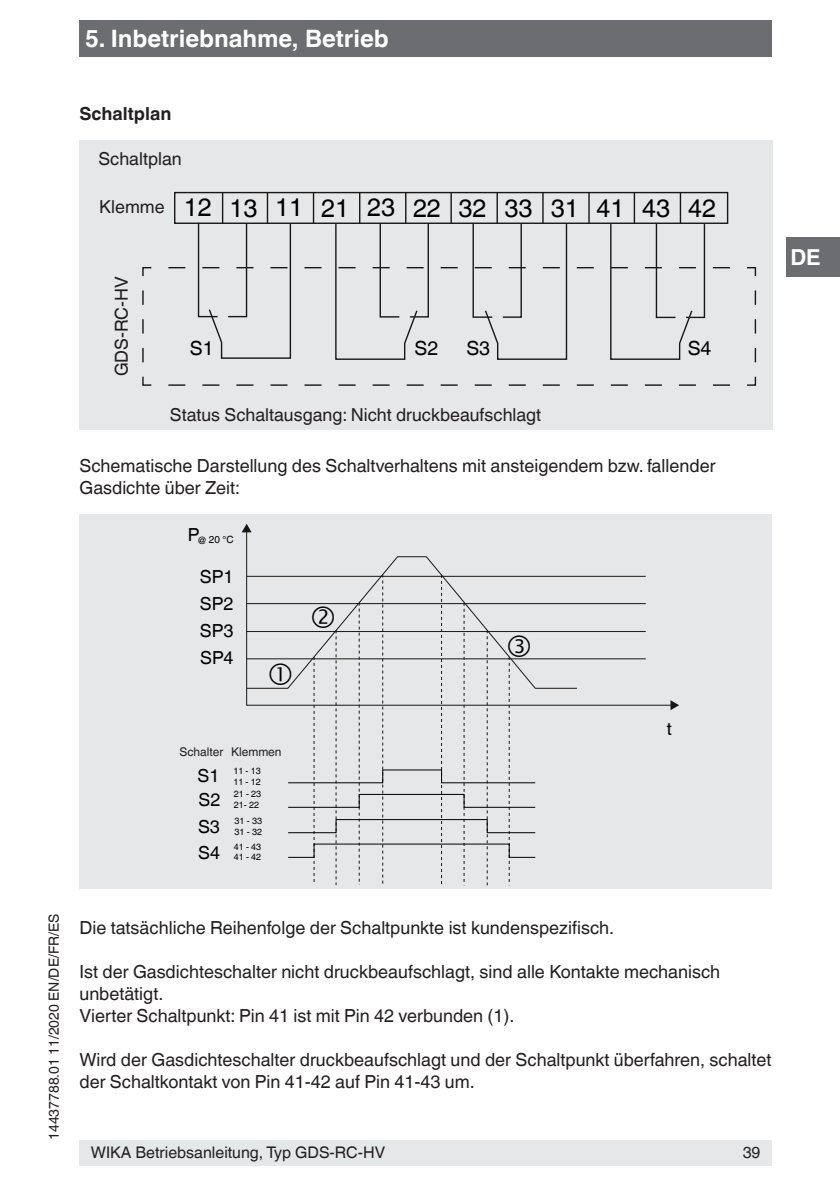
<style>
.page{position:relative;width:840px;height:1191px;background:#fff}
.page>*{position:absolute;margin:0;border:0;box-sizing:border-box;transform-origin:0 0}
.t1{font:25.2px "Helvetica World";color:#000}
.t2{font:700 24px "Helvetica World";color:#fff}
.t3{font:700 22px "Helvetica World";color:#fff}
.t4{font:19.6px "Helvetica World";color:#000}
.t5{font:18px/22px "Helvetica World";color:#231f20}
.t6{font:18px/27.2px "Helvetica World";color:#000}
.t7{font:700 18px "Helvetica World";color:#231f20}
.t8{font:17.8px "Helvetica World";color:#231f20}
.t9{font:16px "Helvetica World";color:#231f20}
.t10{font:14px "Helvetica World";color:#231f20}
.t11{font:12px "Helvetica World";color:#231f20}
.t12{font:10px "Helvetica World";color:#000}
.t13{font:9px/10.8px "Helvetica World";color:#000}
</style>
<div class="page">
<div style="left:79px;top:1140px;width:692px;height:25px;background:#e6e7e9"></div>
<div style="left:785px;top:237px;width:54px;height:39px;background:#6c6d70"></div>
<div style="left:79px;top:20px;width:692px;height:37px;background:#6c6d70"></div>
<div style="left:79px;top:140px;width:693px;height:289px;background:#e6e7e9"></div>
<svg style="left:747px;top:376px;width:9px;height:10px"></svg>
<svg style="left:168px;top:384px;width:561px;height:2px"></svg>
<svg style="left:142px;top:376px;width:10px;height:10px"></svg>
<svg style="left:142px;top:290px;width:1px;height:72px"></svg>
<svg style="left:142px;top:267px;width:10px;height:9px"></svg>
<svg style="left:747px;top:267px;width:9px;height:10px"></svg>
<svg style="left:754px;top:290px;width:1px;height:73px"></svg>
<svg style="left:168px;top:191px;width:562px;height:169px"></svg>
<hr style="left:222px;top:193px;width:1px;height:30px;background:#181715">
<hr style="left:266px;top:193px;width:2px;height:30px;background:#181715">
<hr style="left:312px;top:193px;width:2px;height:30px;background:#181715">
<hr style="left:359px;top:193px;width:1px;height:30px;background:#181715">
<hr style="left:405px;top:193px;width:1px;height:30px;background:#181715">
<hr style="left:450px;top:193px;width:1px;height:30px;background:#181715">
<hr style="left:496px;top:193px;width:1px;height:30px;background:#181715">
<hr style="left:542px;top:193px;width:1px;height:30px;background:#181715">
<hr style="left:588px;top:193px;width:1px;height:30px;background:#181715">
<hr style="left:633px;top:193px;width:1px;height:30px;background:#181715">
<hr style="left:679px;top:193px;width:1px;height:30px;background:#181715">
<div style="left:79px;top:514px;width:692px;height:375px;background:#e6e7e9"></div>
<svg style="left:245px;top:531px;width:425px;height:175px"></svg>
<svg style="left:242px;top:524px;width:9px;height:8px"></svg>
<svg style="left:670px;top:700px;width:8px;height:10px"></svg>
<hr style="left:246px;top:576px;width:399px;height:1px;background:#181715">
<hr style="left:246px;top:603px;width:399px;height:1px;background:#181715">
<hr style="left:246px;top:631px;width:399px;height:1px;background:#181715">
<hr style="left:246px;top:658px;width:399px;height:1px;background:#181715">
<svg style="left:245px;top:556px;width:332px;height:133px"></svg>
<svg style="left:269px;top:574px;width:267px;height:312px"></svg>
<h2 class="t2" style="left:85px;top:25px;width:305px">5. Inbetriebnahme, Betrieb</h2>
<p class="t7" style="left:79px;top:103px;width:93px">Schaltplan</p>
<p class="t8" style="left:98px;top:148px;width:85px">Schaltplan</p>
<p class="t8" style="left:99px;top:197px;width:67px">Klemme</p>
<h1 class="t1" style="left:184px;top:193px;width:533px">12 13 11 21 23 22 32 33 31 41 43 42</h1>
<p class="t8" style="left:111px;top:376px;width:102px;rotate:-90deg">GDS-RC-HV</p>
<p class="t4" style="left:190px;top:336px;width:25px">S1</p>
<p class="t4" style="left:414px;top:336px;width:25px">S2</p>
<p class="t4" style="left:466px;top:336px;width:25px">S3</p>
<p class="t4" style="left:687px;top:336px;width:25px">S4</p>
<p class="t8" style="left:170px;top:405px;width:372px">Status Schaltausgang: Nicht druckbeaufschlagt</p>
<p class="t5" style="left:79px;top:454px;width:637px">Schematische Darstellung des Schaltverhaltens mit ansteigendem bzw. fallender<br>Gasdichte über Zeit:</p>
<p class="t12" style="left:187px;top:533px;width:47px"><sup>P</sup>@ 20 °C</p>
<p class="t6" style="left:200px;top:563px;width:35px;text-align:justify">SP1<br>SP2<br>SP3<br>SP4</p>
<p class="t3" style="left:789px;top:244px;width:32px">DE</p>
<p class="t11" style="left:179px;top:745px;width:103px">Schalter Klemmen</p>
<p class="t6" style="left:197px;top:763px;width:25px;line-height:24px">S1<br>S2</p>
<p class="t6" style="left:198px;top:813px;width:24px;line-height:26px">S3<br>S4</p>
<p class="t13" style="left:233px;top:765px;width:29px">11 - 13<br>11 - 12</p>
<p class="t13" style="left:234px;top:788px;width:29px">21 - 23<br>21- 22</p>
<p class="t13" style="left:234px;top:815px;width:29px">31 - 33<br>31 - 32</p>
<p class="t13" style="left:234px;top:841px;width:29px">41 - 43<br>41 - 42</p>
<p class="t6" style="left:666px;top:715px;width:6px">t</p>
<p class="t10" style="left:46px;top:1140px;width:228px;rotate:-90deg">14437788.01 11/2020 EN/DE/FR/ES</p>
<p class="t5" style="left:79px;top:916px;width:536px">Die tatsächliche Reihenfolge der Schaltpunkte ist kundenspezifisch.</p>
<p class="t5" style="left:79px;top:960px;width:642px">Ist der Gasdichteschalter nicht druckbeaufschlagt, sind alle Kontakte mechanisch unbetätigt.<br>Vierter Schaltpunkt: Pin 41 ist mit Pin 42 verbunden (1).</p>
<p class="t5" style="left:79px;top:1048px;width:693px">Wird der Gasdichteschalter druckbeaufschlagt und der Schaltpunkt überfahren, schaltet der Schaltkontakt von Pin 41-42 auf Pin 41-43 um.</p>
<p class="t9" style="left:91px;top:1143px;width:296px">WIKA Betriebsanleitung, Typ GDS-RC-HV</p>
<p class="t9" style="left:742px;top:1143px;width:19px">39</p>
</div>
